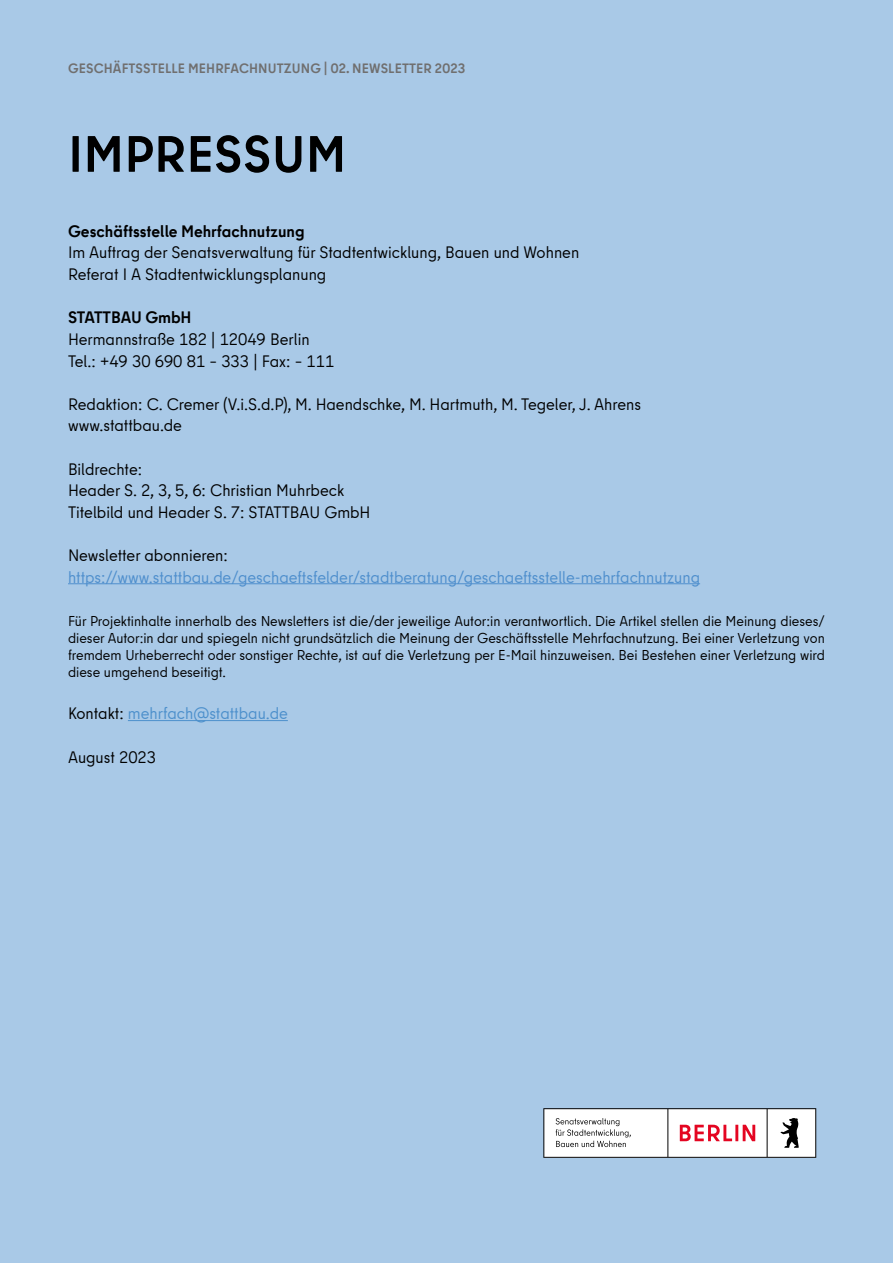
<style>
.page{position:relative;width:893px;height:1263px;background:#a9c9e7}
.page>*{position:absolute;margin:0;border:0;box-sizing:border-box;transform-origin:0 0}
.t1{font:700 51px "Berlin Type Office";letter-spacing:.01em;color:#000}
.t2{font:16.5px/21.6px "Berlin Type Office";color:#000}
.t3{font:16.5px "Berlin Type Office";color:#4f8fcd}
.t4{font:700 16.5px "Berlin Type Office";color:#000}
.t5{font:16.5px "Berlin Type Office";color:#4d90cc}
.t6{font:14.25px/17.1px "Berlin Type Office";color:#000;text-align:justify}
.t7{font:700 13.5px "Berlin Type Office";letter-spacing:.01em;color:#706f6f}
.s1{color:#000}
</style>
<div class="page">
<svg style="left:543px;top:1108px;width:273px;height:50px;background:#e6ddde"></svg>
<hr style="left:68px;top:583px;width:632px;height:1px;background:#4f8fcd">
<hr style="left:128px;top:720px;width:160px;height:1px;background:#4d90cc">
<p class="t7" style="left:68px;top:59px;width:399px">GESCHÄFTSSTELLE MEHRFACHNUTZUNG | 02. NEWSLETTER 2023</p>
<h1 class="t1" style="left:68px;top:121px;width:280px">IMPRESSUM</h1>
<p class="t4" style="left:68px;top:221px;width:238px">Geschäftsstelle Mehrfachnutzung</p>
<p class="t2" style="left:68px;top:242px;width:513px">Im Auftrag der Senatsverwaltung für Stadtentwicklung, Bauen und Wohnen<br>Referat I A Stadtentwicklungsplanung</p>
<p class="t4" style="left:68px;top:307px;width:125px">STATTBAU GmbH</p>
<p class="t2" style="left:68px;top:328px;width:268px">Hermannstraße 182 | 12049 Berlin<br>Tel.: +49 30 690 81 – 333 | Fax: – 111</p>
<p class="t2" style="left:68px;top:393px;width:575px">Redaktion: C. Cremer (V.i.S.d.P), M. Haendschke, M. Hartmuth, M. Tegeler, J. Ahrens www.stattbau.de</p>
<p class="t2" style="left:68px;top:458px;width:304px">Bildrechte:<br>Header S. 2, 3, 5, 6: Christian Muhrbeck<br>Titelbild und Header S. 7: STATTBAU GmbH</p>
<p class="t2" style="left:68px;top:544px;width:161px">Newsletter abonnieren:</p>
<p class="t3" style="left:68px;top:566px;width:634px">https://www.stattbau.de/geschaeftsfelder/stadtberatung/geschaeftsstelle-mehrfachnutzung</p>
<p class="t6" style="left:68px;top:612px;width:758px">Für Projektinhalte innerhalb des Newsletters ist die/der jeweilige Autor:in verantwortlich. Die Artikel stellen die Meinung dieses/ dieser Autor:in dar und spiegeln nicht grundsätzlich die Meinung der Geschäftsstelle Mehrfachnutzung. Bei einer Verletzung von fremdem Urheberrecht oder sonstiger Rechte, ist auf die Verletzung per E-Mail hinzuweisen. Bei Bestehen einer Verletzung wird diese umgehend beseitigt.</p>
<p class="t5" style="left:68px;top:703px;width:221px"><span class="s1">Kontakt:</span> mehrfach@stattbau.de</p>
<p class="t2" style="left:68px;top:746px;width:90px">August 2023</p>
</div>
